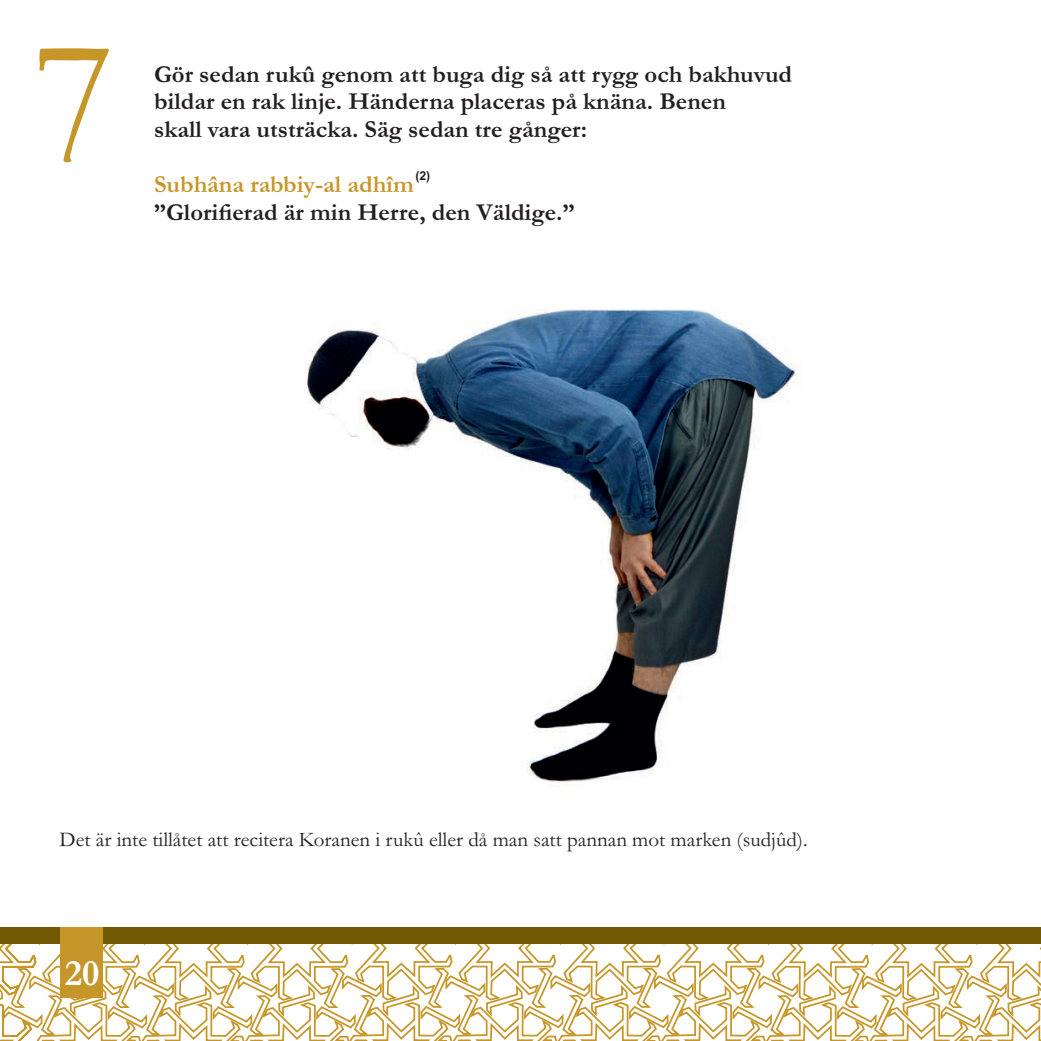
<style>
.page{position:relative;width:1041px;height:1041px;background:#fff}
.page>*{position:absolute;margin:0;border:0;box-sizing:border-box;transform-origin:0 0}
.t1{font:180.08px "Garamond";color:#c69628}
.t2{font:700 37.1px "Garamond";color:#fff}
.t3{font:700 24.5px/27.5px "Garamond";color:#231f20}
.t4{font:700 24.5px "Garamond";color:#c69628}
.t5{font:21px "Garamond";color:#231f20}
.t6{font:700 12.25px "Arial";color:#231f20}
</style>
<div class="page">
<img style="left:305px;top:309px;width:491px;height:476px">
<svg style="left:0;top:943px;width:1040px;height:97px"></svg>
<div style="left:0;top:927px;width:1040px;height:16px;background:#715a03"></div>
<div style="left:61px;top:927px;width:42px;height:70px;background:#c69628"></div>
<h1 class="t1" style="left:31px;top:42px;width:86px">7</h1>
<p class="t3" style="left:154px;top:63px;width:639px">Gör sedan rukû genom att buga dig så att rygg och bakhuvud bildar en rak linje. Händerna placeras på knäna. Benen<br>skall vara utsträcka. Säg sedan tre gånger:</p>
<p class="t4" style="left:154px;top:176px;width:261px">Subhâna rabbiy-al adhîm</p>
<p class="t3" style="left:154px;top:201px;width:422px">”Glorifierad är min Herre, den Väldige.”</p>
<p class="t6" style="left:415px;top:171px;width:16px">(2)</p>
<p class="t5" style="left:60px;top:832px;width:749px">Det är inte tillåtet att recitera Koranen i rukû eller då man satt pannan mot marken (sudjûd).</p>
<h2 class="t2" style="left:65px;top:960px;width:36px">20</h2>
</div>
